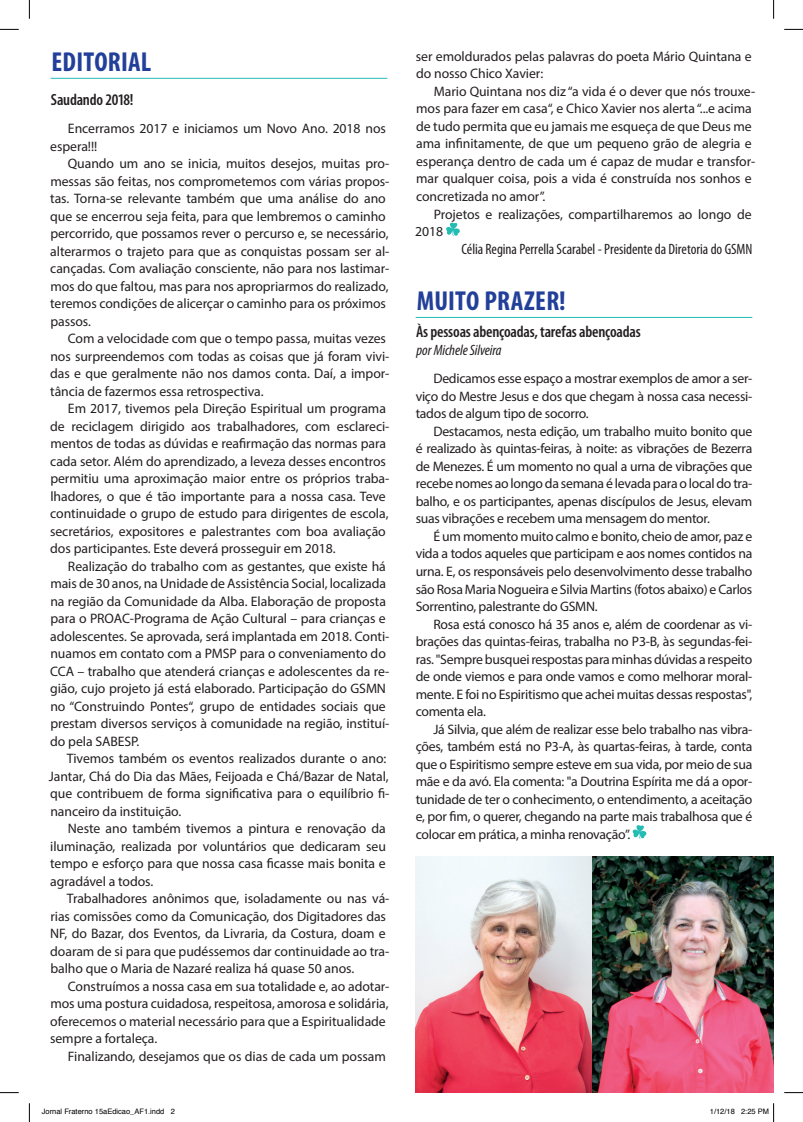
<style>
.page{position:relative;width:803px;height:1122px;background:#fff}
.page>*{position:absolute;margin:0;border:0;box-sizing:border-box;transform-origin:0 0}
.t1{font:700 condensed 27.5px "Myriad Pro";letter-spacing:.01em;color:#223f99}
.t2{font:600 condensed 16.25px "Myriad Pro";letter-spacing:-.01em;color:#231f20}
.t3{font:condensed 15px "Myriad Pro";letter-spacing:-.005em;color:#231f20}
.t4{font:italic condensed 15px "Myriad Pro";letter-spacing:-.005em;color:#231f20}
.texto{font:13.75px/17.5px "Myriad Pro";letter-spacing:-.005em;color:#231f20}
.t5{font:7.5px "Helvetica";color:#000}
</style>
<div class="page">
<hr style="left:51px;top:78px;width:336px;height:1px;background:#22bcb3">
<hr style="left:416px;top:317px;width:336px;height:1px;background:#22bcb3">
<svg style="left:446px;top:223px;width:14px;height:13px"></svg>
<svg style="left:633px;top:825px;width:13px;height:13px"></svg>
<img style="left:416px;top:857px;width:357px;height:235px">
<svg style="left:0;top:29px;width:19px;height:1px"></svg>
<svg style="left:784px;top:29px;width:19px;height:1px"></svg>
<svg style="left:0;top:1092px;width:19px;height:1px"></svg>
<svg style="left:784px;top:1092px;width:19px;height:1px"></svg>
<svg style="left:29px;top:0;width:1px;height:19px"></svg>
<svg style="left:29px;top:1103px;width:1px;height:19px"></svg>
<svg style="left:773px;top:0;width:1px;height:19px"></svg>
<svg style="left:773px;top:1103px;width:1px;height:19px"></svg>
<p class="t1" style="left:52px;top:47px;width:101px">EDITORIAL</p>
<p class="t2" style="left:51px;top:91px;width:84px">Saudando 2018!</p>
<p class="texto" style="left:50px;top:119px;width:337px;text-indent:18px">Encerramos 2017 e iniciamos um Novo Ano. 2018 nos espera!!!</p>
<p class="texto" style="left:50px;top:154px;width:341px;text-indent:18px">Quando um ano se inicia, muitos desejos, muitas pro&shy;messas são feitas, nos comprometemos com várias propos&shy;tas. Torna-se relevante também que uma análise do ano que se encerrou seja feita, para que lembremos o caminho percorrido, que possamos rever o percurso e, se necessário, alterarmos o trajeto para que as conquistas possam ser al&shy;cançadas. Com avaliação consciente, não para nos lastimar&shy;mos do que faltou, mas para nos apropriarmos do realizado, teremos condições de alicerçar o caminho para os próximos passos.</p>
<p class="texto" style="left:50px;top:329px;width:341px;text-indent:18px">Com a velocidade com que o tempo passa, muitas vezes nos surpreendemos com todas as coisas que já foram vivi&shy;das e que geralmente não nos damos conta. Daí, a impor&shy;tância de fazermos essa retrospectiva.</p>
<p class="texto" style="left:50px;top:399px;width:341px;text-indent:18px">Em 2017, tivemos pela Direção Espiritual um programa de reciclagem dirigido aos trabalhadores, com esclareci&shy;mentos de todas as dúvidas e reafirmação das normas para cada setor. Além do aprendizado, a leveza desses encontros permitiu uma aproximação maior entre os próprios traba&shy;lhadores, o que é tão importante para a nossa casa. Teve continuidade o grupo de estudo para dirigentes de escola, secretários, expositores e palestrantes com boa avaliação dos participantes. Este deverá prosseguir em 2018.</p>
<p class="texto" style="left:50px;top:557px;width:341px;text-indent:18px">Realização do trabalho com as gestantes, que existe há mais de 30 anos, na Unidade de Assistência Social, localizada na região da Comunidade da Alba. Elaboração de proposta para o PROAC-Programa de Ação Cultural – para crianças e adolescentes. Se aprovada, será implantada em 2018. Conti&shy;nuamos em contato com a PMSP para o conveniamento do CCA – trabalho que atenderá crianças e adolescentes da re&shy;gião, cujo projeto já está elaborado. Participação do GSMN no “Construindo Pontes“, grupo de entidades sociais que prestam diversos serviços à comunidade na região, instituí&shy;do pela SABESP.</p>
<p class="texto" style="left:49px;top:749px;width:342px;text-indent:18px">Tivemos também os eventos realizados durante o ano:<br>Jantar, Chá do Dia das Mães, Feijoada e Chá/Bazar de Natal, que contribuem de forma significativa para o equilíbrio fi&shy;nanceiro da instituição.</p>
<p class="texto" style="left:50px;top:819px;width:337px;text-align:justify;text-indent:18px">Neste ano também tivemos a pintura e renovação da iluminação, realizada por voluntários que dedicaram seu tempo e esforço para que nossa casa ficasse mais bonita e agradável a todos.</p>
<p class="texto" style="left:50px;top:889px;width:341px;text-indent:17px">Trabalhadores anônimos que, isoladamente ou nas vá&shy;rias comissões como da Comunicação, dos Digitadores das NF, do Bazar, dos Eventos, da Livraria, da Costura, doam e doaram de si para que pudéssemos dar continuidade ao tra&shy;balho que o Maria de Nazaré realiza há quase 50 anos.</p>
<p class="texto" style="left:50px;top:977px;width:341px;text-indent:18px">Construímos a nossa casa em sua totalidade e, ao adotar&shy;mos uma postura cuidadosa, respeitosa, amorosa e solidária, oferecemos o material necessário para que a Espiritualidade sempre a fortaleça.</p>
<p class="texto" style="left:68px;top:1047px;width:319px">Finalizando, desejamos que os dias de cada um possam</p>
<p class="texto" style="left:416px;top:47px;width:337px">ser emoldurados pelas palavras do poeta Mário Quintana e do nosso Chico Xavier:</p>
<p class="texto" style="left:416px;top:82px;width:341px;text-indent:18px">Mario Quintana nos diz “a vida é o dever que nós trouxe&shy;mos para fazer em casa“, e Chico Xavier nos alerta “...e acima de tudo permita que eu jamais me esqueça de que Deus me ama infinitamente, de que um pequeno grão de alegria e esperança dentro de cada um é capaz de mudar e transfor&shy;mar qualquer coisa, pois a vida é construída nos sonhos e concretizada no amor”.</p>
<p class="texto" style="left:415px;top:205px;width:338px;text-indent:19px">Projetos e realizações, compartilharemos ao longo de<br>2018</p>
<p class="t3" style="left:461px;top:241px;width:292px">Célia Regina Perrella Scarabel - Presidente da Diretoria do GSMN</p>
<p class="t1" style="left:417px;top:286px;width:150px">MUITO PRAZER!</p>
<p class="t2" style="left:416px;top:322px;width:226px">Às pessoas abençoadas, tarefas abençoadas</p>
<p class="t4" style="left:417px;top:342px;width:86px">por Michele Silveira</p>
<p class="texto" style="left:416px;top:370px;width:338px;text-align:justify;text-indent:18px">Dedicamos esse espaço a mostrar exemplos de amor a ser&shy;viço do Mestre Jesus e dos que chegam à nossa casa necessi&shy;tados de algum tipo de socorro.</p>
<p class="texto" style="left:416px;top:422px;width:338px;text-align:justify;text-indent:18px">Destacamos, nesta edição, um trabalho muito bonito que é realizado às quintas-feiras, à noite: as vibrações de Bezerra de Menezes. É um momento no qual a urna de vibrações que recebe nomes ao longo da semana é levada para o local do tra&shy;balho, e os participantes, apenas discípulos de Jesus, elevam suas vibrações e recebem uma mensagem do mentor.</p>
<p class="texto" style="left:416px;top:527px;width:338px;text-align:justify;text-indent:18px">É um momento muito calmo e bonito, cheio de amor, paz e vida a todos aqueles que participam e aos nomes contidos na urna. E, os responsáveis pelo desenvolvimento desse trabalho são Rosa Maria Nogueira e Silvia Martins (fotos abaixo) e Carlos Sorrentino, palestrante do GSMN.</p>
<p class="texto" style="left:416px;top:615px;width:338px;text-align:justify;text-indent:18px">Rosa está conosco há 35 anos e, além de coordenar as vi&shy;brações das quintas-feiras, trabalha no P3-B, às segundas-fei&shy;ras. "Sempre busquei respostas para minhas dúvidas a respeito de onde viemos e para onde vamos e como melhorar moral&shy;mente. E foi no Espiritismo que achei muitas dessas respostas", comenta ela.</p>
<p class="texto" style="left:416px;top:720px;width:338px;text-align:justify;text-indent:18px">Já Silvia, que além de realizar esse belo trabalho nas vibra&shy;ções, também está no P3-A, às quartas-feiras, à tarde, conta que o Espiritismo sempre esteve em sua vida, por meio de sua mãe e da avó. Ela comenta: "a Doutrina Espírita me dá a opor&shy;tunidade de ter o conhecimento, o entendimento, a aceitação e, por fim, o querer, chegando na parte mais trabalhosa que é colocar em prática, a minha renovação”.</p>
<p class="t5" style="left:42px;top:1106px;width:134px">Jornal Fraterno 15aEdicao_AF1.indd 2</p>
<p class="t5" style="left:710px;top:1106px;width:61px">1/12/18 2:25 PM</p>
</div>
